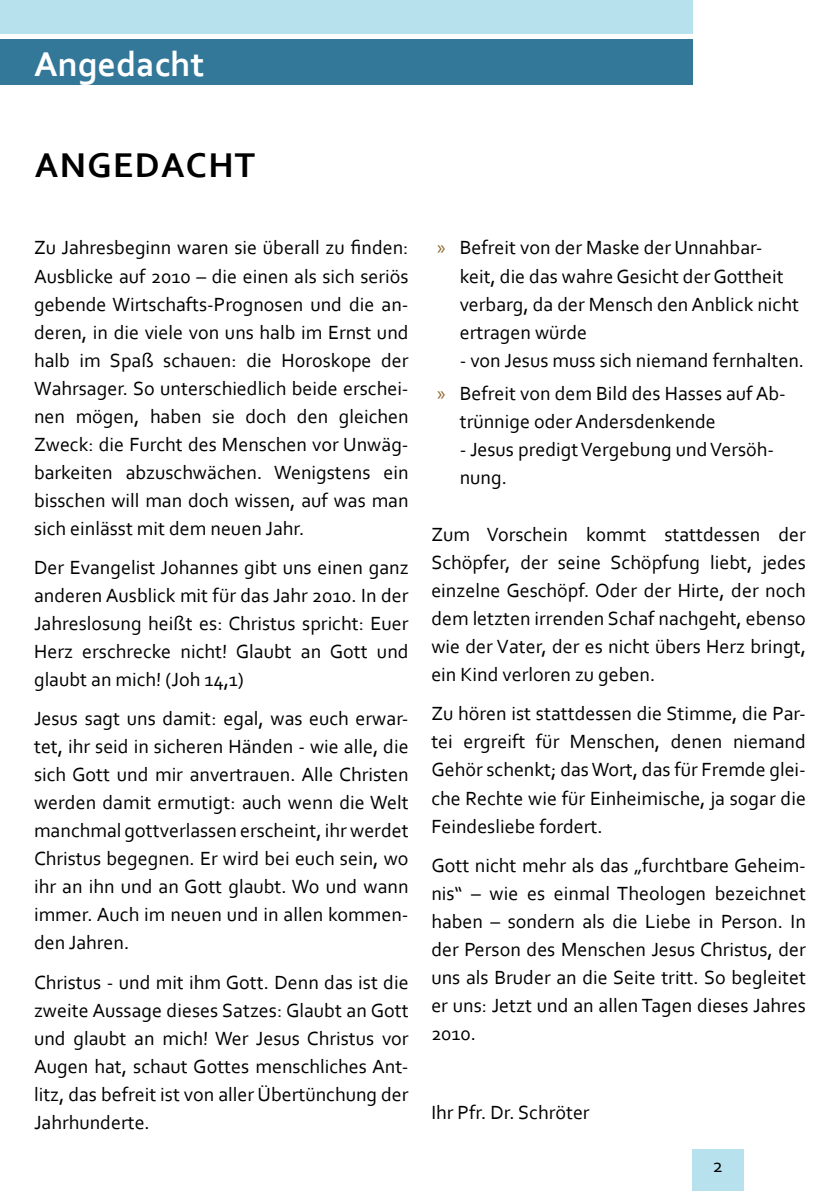
<style>
.page{position:relative;width:840px;height:1191px;background:#fff}
.page>*{position:absolute;margin:0;border:0;box-sizing:border-box;transform-origin:0 0}
.t1{font:700 36px "Corbel";color:#fff}
.t2{font:700 36px "Corbel";letter-spacing:.04em;color:#000}
.t3{font:20px/28px "Corbel";color:#000;text-align:justify}
.s1{font-family:"Myriad Pro";color:#8c662c}
</style>
<div class="page">
<div style="left:0;top:0;width:692px;height:34px;background:#b7e2ed"></div>
<div style="left:692px;top:1149px;width:51px;height:42px;background:#b7e2ed"></div>
<div style="left:0;top:40px;width:692px;height:45px;background:#337899"></div>
<h1 class="t1" style="left:34px;top:42px;width:172px">Angedacht</h1>
<h1 class="t2" style="left:35px;top:143px;width:222px">ANGEDACHT</h1>
<p class="t3" style="left:34px;top:233px;width:376px">Zu Jahresbeginn waren sie überall zu finden:<br>Ausblicke auf 2010 – die einen als sich seriös gebende Wirtschafts-Prognosen und die an&shy;deren, in die viele von uns halb im Ernst und halb im Spaß schauen: die Horoskope der Wahrsager. So unterschiedlich beide erschei&shy;nen mögen, haben sie doch den gleichen Zweck: die Furcht des Menschen vor Unwäg&shy;barkeiten abzuschwächen. Wenigstens ein bisschen will man doch wissen, auf was man sich einlässt mit dem neuen Jahr.</p>
<p class="t3" style="left:34px;top:553px;width:376px">Der Evangelist Johannes gibt uns einen ganz anderen Ausblick mit für das Jahr 2010. In der Jahreslosung heißt es: Christus spricht: Euer Herz erschrecke nicht! Glaubt an Gott und glaubt an mich! (Joh 14,1)</p>
<p class="t3" style="left:34px;top:704px;width:376px">Jesus sagt uns damit: egal, was euch erwar&shy;tet, ihr seid in sicheren Händen - wie alle, die sich Gott und mir anvertrauen. Alle Christen werden damit ermutigt: auch wenn die Welt manchmal gottverlassen erscheint, ihr werdet Christus begegnen. Er wird bei euch sein, wo ihr an ihn und an Gott glaubt. Wo und wann immer. Auch im neuen und in allen kommen&shy;den Jahren.</p>
<p class="t3" style="left:34px;top:967px;width:376px">Christus - und mit ihm Gott. Denn das ist die zweite Aussage dieses Satzes: Glaubt an Gott und glaubt an mich! Wer Jesus Christus vor Augen hat, schaut Gottes menschliches Ant&shy;litz, das befreit ist von aller Übertünchung der Jahrhunderte.</p>
<p class="t3" style="left:459px;top:233px;width:340px;text-align:left;text-indent:-23px"><span class="s1">»</span> Befreit von der Maske der Unnahbar&shy;keit, die das wahre Gesicht der Gottheit verbarg, da der Mensch den Anblick nicht ertragen würde</p>
<p class="t3" style="left:437px;top:343px;width:368px;line-height:33.6px;text-indent:23px">- von Jesus muss sich niemand fernhalten. <span class="s1">»</span> Befreit von dem Bild des Hasses auf Ab-</p>
<p class="t3" style="left:459px;top:407px;width:257px">trünnige oder Andersdenkende</p>
<p class="t3" style="left:459px;top:435px;width:316px">- Jesus predigt Vergebung und Versöh&shy;nung.</p>
<p class="t3" style="left:431px;top:520px;width:376px">Zum Vorschein kommt stattdessen der Schöpfer, der seine Schöpfung liebt, jedes einzelne Geschöpf. Oder der Hirte, der noch dem letzten irrenden Schaf nachgeht, ebenso wie der Vater, der es nicht übers Herz bringt, ein Kind verloren zu geben.</p>
<p class="t3" style="left:431px;top:699px;width:376px">Zu hören ist stattdessen die Stimme, die Par&shy;tei ergreift für Menschen, denen niemand Gehör schenkt; das Wort, das für Fremde glei&shy;che Rechte wie für Einheimische, ja sogar die Feindesliebe fordert.</p>
<p class="t3" style="left:431px;top:850px;width:376px">Gott nicht mehr als das „furchtbare Geheim&shy;nis“ – wie es einmal Theologen bezeichnet haben – sondern als die Liebe in Person. In der Person des Menschen Jesus Christus, der uns als Bruder an die Seite tritt. So begleitet er uns: Jetzt und an allen Tagen dieses Jahres 2010.</p>
<p class="t3" style="left:431px;top:1097px;width:160px">Ihr Pfr. Dr. Schröter</p>
<p class="t3" style="left:712px;top:1150px;width:12px">2</p>
</div>
